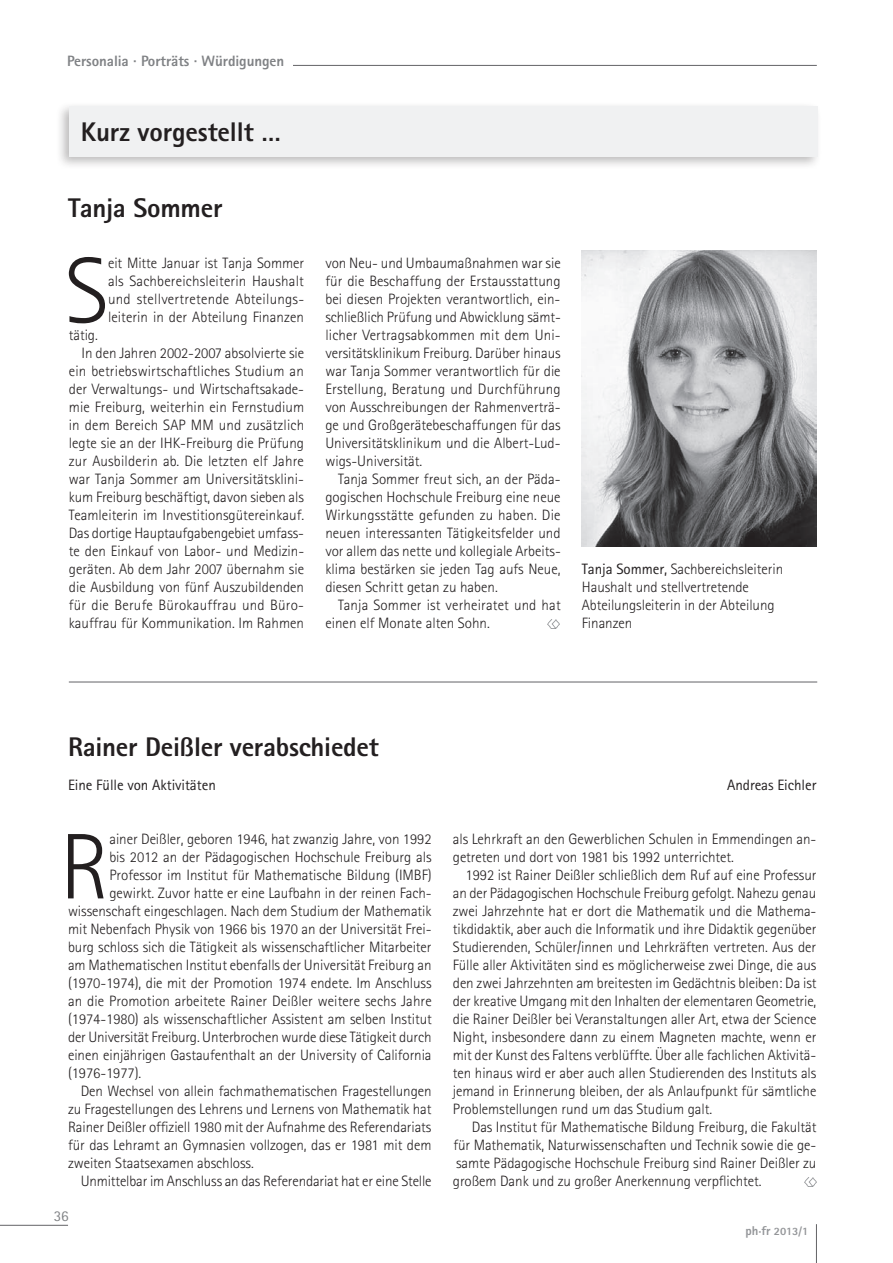
<style>
.page{position:relative;width:893px;height:1263px;background:#fff}
.page>*{position:absolute;margin:0;border:0;box-sizing:border-box;transform-origin:0 0}
.t1{font:300 93.3px "Rotis Sans Serif";color:#231f20}
.t2{font:800 27px "Rotis Sans Serif";letter-spacing:-.01em;color:#231f20}
.t3{font:300 15px/18px "Rotis Sans Serif";letter-spacing:-.005em;color:#231f20;text-align:justify}
.t4{font:15px "Rotis Sans Serif";letter-spacing:-.005em;color:#231f20}
.t5{font:300 15px "Rotis Sans Serif";letter-spacing:.015em;color:#231f20}
.t6{font:800 15px "Rotis Sans Serif";letter-spacing:-.005em;color:#808285}
.t7{font:15px "Rotis Sans Serif";color:#808285}
.t8{font:800 11.25px "Rotis Sans Serif";color:#939598}
.s1{font-weight:400}
.s2{font-size:12.75px}
</style>
<div class="page">
<hr style="left:0;top:1225px;width:68px;height:1px;background:#636366">
<hr style="left:816px;top:1224px;width:1px;height:39px;background:#636366">
<hr style="left:68px;top:65px;width:749px;height:1px;background:#636366">
<div style="left:0;top:54px;width:293px;height:43px;background:#fff"></div>
<div style="left:56px;top:102px;width:766px;height:68px;background:#231f20;opacity:.3"></div>
<div style="left:69px;top:106px;width:748px;height:51px;background:#f0f1f2"></div>
<svg style="left:547px;top:620px;width:12px;height:8px"></svg>
<img style="left:582px;top:250px;width:234px;height:296px">
<svg style="left:804px;top:1178px;width:12px;height:8px"></svg>
<hr style="left:69px;top:682px;width:748px;height:1px;background:#636366">
<p class="t6" style="left:67px;top:51px;width:218px">Personalia · Porträts · Würdigungen</p>
<h2 class="t2" style="left:81px;top:114px;width:202px">Kurz vorgestellt …</h2>
<h2 class="t2" style="left:68px;top:191px;width:156px">Tanja Sommer</h2>
<h1 class="t1" style="left:65px;top:237px;width:45px">S</h1>
<p class="t3" style="left:108px;top:254px;width:198px">eit Mitte Januar ist Tanja Sommer als Sachbereichsleiterin Haushalt und stellvertretende Abteilungs&shy;leiterin in der Abteilung Finanzen</p>
<p class="t3" style="left:69px;top:326px;width:31px">tätig.</p>
<p class="t3" style="left:82px;top:344px;width:224px">In den Jahren 2002-2007 absolvierte sie</p>
<p class="t3" style="left:69px;top:362px;width:237px">ein betriebswirtschaftliches Studium an</p>
<p class="t3" style="left:69px;top:380px;width:237px">der Verwaltungs- und Wirtschaftsakade-</p>
<p class="t3" style="left:69px;top:398px;width:237px">mie Freiburg, weiterhin ein Fernstudium</p>
<p class="t3" style="left:69px;top:416px;width:237px">in dem Bereich SAP MM und zusätzlich</p>
<p class="t3" style="left:69px;top:434px;width:237px">legte sie an der IHK-Freiburg die Prüfung</p>
<p class="t3" style="left:69px;top:452px;width:237px">zur Ausbilderin ab. Die letzten elf Jahre</p>
<p class="t3" style="left:69px;top:470px;width:237px">war Tanja Sommer am Universitätsklini-</p>
<p class="t3" style="left:69px;top:488px;width:237px">kum Freiburg beschäftigt, davon sieben als</p>
<p class="t3" style="left:69px;top:506px;width:237px">Teamleiterin im Investitionsgütereinkauf.</p>
<p class="t3" style="left:69px;top:524px;width:237px">Das dortige Hauptaufgabengebiet umfass-</p>
<p class="t3" style="left:69px;top:542px;width:237px">te den Einkauf von Labor- und Medizin-</p>
<p class="t3" style="left:69px;top:560px;width:237px">geräten. Ab dem Jahr 2007 übernahm sie</p>
<p class="t3" style="left:69px;top:578px;width:237px">die Ausbildung von fünf Auszubildenden</p>
<p class="t5" style="left:69px;top:597px;width:237px">für die Berufe Bürokauffrau und Büro-</p>
<p class="t3" style="left:69px;top:614px;width:237px">kauffrau für Kommunikation. Im Rahmen</p>
<p class="t3" style="left:325px;top:254px;width:237px">von Neu- und Umbaumaßnahmen war sie für die Beschaffung der Erstausstattung bei diesen Projekten verantwortlich, ein&shy;schließlich Prüfung und Abwicklung sämt&shy;licher Vertragsabkommen mit dem Uni&shy;versitätsklinikum Freiburg. Darüber hinaus war Tanja Sommer verantwortlich für die Erstellung, Beratung und Durchführung von Ausschreibungen der Rahmenverträ&shy;ge und Großgerätebeschaffungen für das Universitätsklinikum und die Albert-Lud&shy;wigs-Universität.</p>
<p class="t3" style="left:325px;top:470px;width:237px;text-indent:13px">Tanja Sommer freut sich, an der Päda&shy;gogischen Hochschule Freiburg eine neue Wirkungsstätte gefunden zu haben. Die neuen interessanten Tätigkeitsfelder und vor allem das nette und kollegiale Arbeits&shy;klima bestärken sie jeden Tag aufs Neue, diesen Schritt getan zu haben.</p>
<p class="t3" style="left:325px;top:596px;width:237px;text-indent:13px">Tanja Sommer ist verheiratet und hat einen elf Monate alten Sohn.</p>
<p class="t3" style="left:582px;top:559px;width:203px;text-align:left"><span class="s1">Tanja Sommer,</span> Sachbereichsleiterin<br>Haushalt und stellvertretende<br>Abteilungsleiterin in der Abteilung<br>Finanzen</p>
<h2 class="t2" style="left:68px;top:730px;width:312px">Rainer Deißler verabschiedet</h2>
<p class="t4" style="left:68px;top:776px;width:149px">Eine Fülle von Aktivitäten</p>
<p class="t4" style="left:727px;top:776px;width:91px">Andreas Eichler</p>
<h1 class="t1" style="left:60px;top:813px;width:52px">R</h1>
<p class="t3" style="left:109px;top:830px;width:324px">ainer Deißler, geboren 1946, hat zwanzig Jahre, von 1992</p>
<p class="t3" style="left:109px;top:848px;width:324px">bis 2012 an der Pädagogischen Hochschule Freiburg als</p>
<p class="t3" style="left:109px;top:866px;width:324px">Professor im Institut für Mathematische Bildung (IMBF)</p>
<p class="t3" style="left:109px;top:884px;width:324px">gewirkt. Zuvor hatte er eine Laufbahn in der reinen Fach-</p>
<p class="t3" style="left:68px;top:902px;width:365px">wissenschaft eingeschlagen. Nach dem Studium der Mathematik</p>
<p class="t3" style="left:68px;top:920px;width:365px">mit Nebenfach Physik von 1966 bis 1970 an der Universität Frei-</p>
<p class="t3" style="left:68px;top:938px;width:365px">burg schloss sich die Tätigkeit als wissenschaftlicher Mitarbeiter</p>
<p class="t3" style="left:68px;top:956px;width:365px">am Mathematischen Institut ebenfalls der Universität Freiburg an</p>
<p class="t3" style="left:68px;top:974px;width:365px">(1970-1974), die mit der Promotion 1974 endete. Im Anschluss</p>
<p class="t3" style="left:68px;top:992px;width:365px">an die Promotion arbeitete Rainer Deißler weitere sechs Jahre</p>
<p class="t3" style="left:68px;top:1010px;width:365px">(1974-1980) als wissenschaftlicher Assistent am selben Institut</p>
<p class="t3" style="left:68px;top:1028px;width:365px">der Universität Freiburg. Unterbrochen wurde diese Tätigkeit durch</p>
<p class="t3" style="left:68px;top:1046px;width:365px">einen einjährigen Gastaufenthalt an der University of California</p>
<p class="t3" style="left:68px;top:1064px;width:75px">(1976-1977).</p>
<p class="t3" style="left:81px;top:1082px;width:352px">Den Wechsel von allein fachmathematischen Fragestellungen</p>
<p class="t3" style="left:68px;top:1100px;width:365px">zu Fragestellungen des Lehrens und Lernens von Mathematik hat</p>
<p class="t3" style="left:68px;top:1118px;width:365px">Rainer Deißler offiziell 1980 mit der Aufnahme des Referendariats</p>
<p class="t3" style="left:68px;top:1136px;width:365px">für das Lehramt an Gymnasien vollzogen, das er 1981 mit dem</p>
<p class="t3" style="left:68px;top:1154px;width:187px">zweiten Staatsexamen abschloss.</p>
<p class="t3" style="left:81px;top:1172px;width:352px">Unmittelbar im Anschluss an das Referendariat hat er eine Stelle</p>
<p class="t7" style="left:54px;top:1207px;width:16px">36</p>
<p class="t3" style="left:453px;top:830px;width:365px">als Lehrkraft an den Gewerblichen Schulen in Emmendingen an&shy;getreten und dort von 1981 bis 1992 unterrichtet.</p>
<p class="t3" style="left:453px;top:866px;width:365px;text-indent:13px">1992 ist Rainer Deißler schließlich dem Ruf auf eine Professur an der Pädagogischen Hochschule Freiburg gefolgt. Nahezu genau zwei Jahrzehnte hat er dort die Mathematik und die Mathema&shy;tikdidaktik, aber auch die Informatik und ihre Didaktik gegenüber Studierenden, Schüler/innen und Lehrkräften vertreten. Aus der Fülle aller Aktivitäten sind es möglicherweise zwei Dinge, die aus den zwei Jahrzehnten am breitesten im Gedächtnis bleiben: Da ist der kreative Umgang mit den Inhalten der elementaren Geometrie, die Rainer Deißler bei Veranstaltungen aller Art, etwa der Science Night, insbesondere dann zu einem Magneten machte, wenn er mit der Kunst des Faltens verblüffte. Über alle fachlichen Aktivitä&shy;ten hinaus wird er aber auch allen Studierenden des Instituts als jemand in Erinnerung bleiben, der als Anlaufpunkt für sämtliche Problemstellungen rund um das Studium galt.</p>
<p class="t3" style="left:453px;top:1118px;width:365px;text-indent:19px">Das Institut für Mathematische Bildung Freiburg, die Fakultät für Mathematik, Naturwissenschaften und Technik sowie die ge&shy;samte Pädagogische Hochschule Freiburg sind Rainer Deißler zu großem Dank und zu großer Anerkennung verpflichtet.</p>
<p class="t8" style="left:745px;top:1224px;width:64px"><span class="s2">ph·fr</span> 2013/1</p>
</div>
